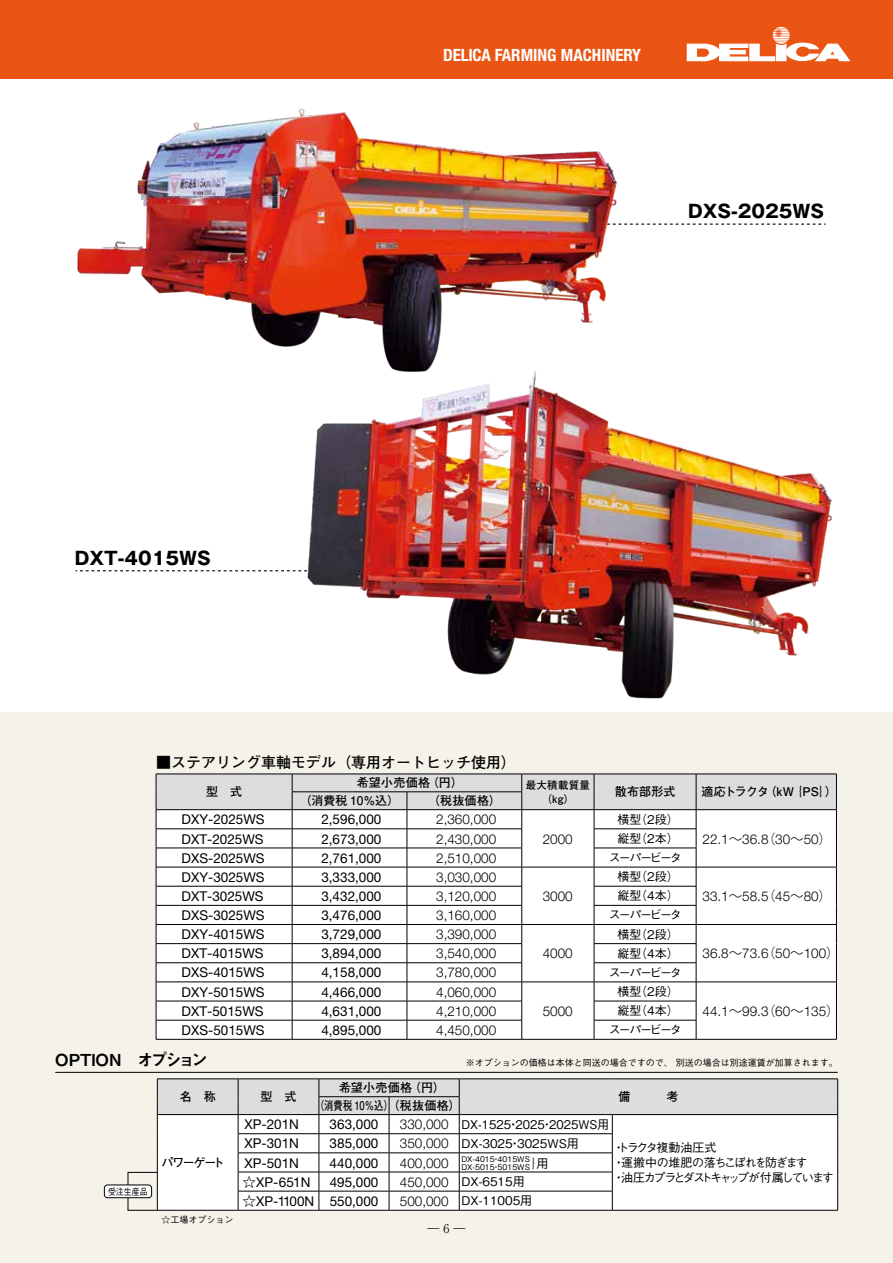
<style>
.page{position:relative;width:893px;height:1263px;background:#fff}
.page>*{position:absolute;margin:0;border:0;box-sizing:border-box;transform-origin:0 0}
.t1{font:700 18px "Gothic MB101 Pro";color:#000}
.t2{font:700 condensed 16.95px "Helvetica Neue LT Std";color:#fff}
.t3{font:16.5px "Midashi Go Pro MB31";color:#000}
.t4{font:700 15px "Futo Go B101 Pro";color:#000}
.t5{font:13.5px "Helvetica Neue LT Pro";color:#000}
.t6{font:13.5px "Helvetica Neue LT 45 Lt";color:#000}
.t7{font:500 12px "Gothic BBB Pro";letter-spacing:-.005em;color:#000}
.t8{font:700 12px/17.9px "Futo Go B101 Pro";letter-spacing:.015em;color:#000}
.t9{font:500 12px/15px "Gothic BBB Pro";letter-spacing:-.125em;color:#000}
.t10{font:500 12px "Gothic BBB Pro";letter-spacing:-.155em;color:#000}
.t11{font:700 12px "Futo Go B101 Pro";letter-spacing:-.07em;color:#000}
.t12{font:300 12px "Ryumin Pro";color:#000}
.t13{font:700 10.5px/13.5px "Futo Go B101 Pro";letter-spacing:.02em;color:#000;text-align:center}
.t14{font:500 9px "Gothic BBB Pro";color:#000}
.t15{font:500 9px "Gothic BBB Pro";color:#000;scale:.88 1}
.t16{font:500 7.8px/7.6px "Gothic BBB Pro";color:#000}
.s1{font-family:"Koz Go Pro";font-weight:300}
.s2{font-family:"Helvetica Neue LT 45 Lt";font-weight:400;font-size:13.5px}
.s3{font-family:"Gothic BBB Pro";font-weight:500}
</style>
<div class="page">
<div style="left:0;top:712px;width:893px;height:551px;background:#f5f2e9"></div>
<div style="left:0;top:0;width:893px;height:79px;background:#ea5514"></div>
<svg style="left:687px;top:27px;width:163px;height:34px"></svg>
<svg style="left:76px;top:570px;width:218px;height:1px"></svg>
<svg style="left:641px;top:224px;width:184px;height:1px"></svg>
<img style="left:77px;top:108px;width:562px;height:239px">
<img style="left:294px;top:344px;width:538px;height:355px">
<div style="left:128px;top:1172px;width:30px;height:38px;border:1px solid #000"></div>
<div style="left:104px;top:1185px;width:48px;height:13px;background:#fff;border-radius:3px"></div>
<div style="left:104px;top:1185px;width:48px;height:13px;border:1px solid #000;border-radius:3px"></div>
<hr style="left:522px;top:1039px;width:72px;height:1px;background:#000">
<hr style="left:696px;top:1039px;width:141px;height:1px;background:#000">
<hr style="left:156px;top:1039px;width:136px;height:1px;background:#000">
<hr style="left:292px;top:1039px;width:115px;height:1px;background:#000">
<hr style="left:407px;top:1039px;width:115px;height:1px;background:#000">
<svg style="left:156px;top:774px;width:681px;height:265px;background:#ededed"></svg>
<hr style="left:594px;top:1039px;width:102px;height:1px;background:#000">
<hr style="left:157px;top:1078px;width:81px;height:1px;background:#000">
<hr style="left:238px;top:1078px;width:81px;height:1px;background:#000">
<hr style="left:319px;top:1078px;width:70px;height:1px;background:#000">
<hr style="left:389px;top:1078px;width:70px;height:1px;background:#000">
<hr style="left:459px;top:1078px;width:153px;height:1px;background:#000">
<hr style="left:612px;top:1078px;width:226px;height:1px;background:#000">
<svg style="left:157px;top:1079px;width:681px;height:131px;background:#ebeceb"></svg>
<hr style="left:157px;top:1210px;width:81px;height:1px;background:#000">
<hr style="left:238px;top:1210px;width:81px;height:1px;background:#000">
<hr style="left:319px;top:1210px;width:70px;height:1px;background:#000">
<hr style="left:389px;top:1210px;width:70px;height:1px;background:#000">
<hr style="left:459px;top:1210px;width:153px;height:1px;background:#000">
<hr style="left:612px;top:1210px;width:226px;height:1px;background:#000">
<hr style="left:55px;top:1072px;width:783px;height:1px;background:#000">
<h1 class="t1" style="left:75px;top:543px;width:137px">DXT-4015WS</h1>
<p class="t2" style="left:443px;top:45px;width:199px">DELICA FARMING MACHINERY</p>
<h1 class="t1" style="left:688px;top:196px;width:137px">DXS-2025WS</h1>
<p class="t4" style="left:156px;top:750px;width:361px">■ステアリング車軸モデル（専用オートヒッチ使用）</p>
<p class="t8" style="left:206px;top:781px;width:37px">型　式</p>
<p class="t8" style="left:357px;top:772px;width:108px">希望小売価格（円）</p>
<p class="t13" style="left:526px;top:777px;width:66px">最大積載質量（kg）</p>
<p class="t8" style="left:615px;top:781px;width:62px">散布部形式</p>
<p class="t11" style="left:701px;top:782px;width:137px">適応トラクタ（kW｛PS｝）</p>
<p class="t8" style="left:299px;top:790px;width:102px">（消費税 10％込）</p>
<p class="t8" style="left:428px;top:790px;width:75px">（税抜価格）</p>
<p class="t5" style="left:182px;top:811px;width:85px">DXY-2025WS</p>
<p class="t5" style="left:321px;top:811px;width:62px">2,596,000</p>
<p class="t6" style="left:436px;top:811px;width:62px">2,360,000</p>
<p class="t7" style="left:618px;top:810px;width:63px">横型（2段）</p>
<p class="t5" style="left:182px;top:831px;width:84px">DXT-2025WS</p>
<p class="t5" style="left:321px;top:831px;width:62px">2,673,000</p>
<p class="t6" style="left:436px;top:830px;width:62px">2,430,000</p>
<p class="t7" style="left:618px;top:829px;width:63px">縦型（2本）</p>
<p class="t6" style="left:702px;top:830px;width:131px">22.1<span class="s1">～</span>36.8<span class="s1">（</span>30<span class="s1">～</span>50<span class="s1">）</span></p>
<p class="t5" style="left:182px;top:850px;width:85px">DXS-2025WS</p>
<p class="t5" style="left:321px;top:850px;width:62px">2,761,000</p>
<p class="t6" style="left:436px;top:849px;width:62px">2,510,000</p>
<p class="t10" style="left:609px;top:848px;width:75px">スーパービータ</p>
<p class="t5" style="left:182px;top:869px;width:85px">DXY-3025WS</p>
<p class="t5" style="left:321px;top:869px;width:62px">3,333,000</p>
<p class="t6" style="left:436px;top:869px;width:62px">3,030,000</p>
<p class="t6" style="left:543px;top:888px;width:32px">3000</p>
<p class="t6" style="left:543px;top:830px;width:32px">2000</p>
<p class="t7" style="left:618px;top:867px;width:63px">横型（2段）</p>
<p class="t5" style="left:182px;top:888px;width:84px">DXT-3025WS</p>
<p class="t5" style="left:321px;top:888px;width:62px">3,432,000</p>
<p class="t6" style="left:436px;top:888px;width:62px">3,120,000</p>
<p class="t7" style="left:618px;top:886px;width:63px">縦型（4本）</p>
<p class="t6" style="left:702px;top:888px;width:131px">33.1<span class="s1">～</span>58.5<span class="s1">（</span>45<span class="s1">～</span>80<span class="s1">）</span></p>
<p class="t5" style="left:182px;top:907px;width:85px">DXS-3025WS</p>
<p class="t5" style="left:321px;top:907px;width:62px">3,476,000</p>
<p class="t6" style="left:436px;top:907px;width:62px">3,160,000</p>
<p class="t10" style="left:609px;top:905px;width:75px">スーパービータ</p>
<p class="t5" style="left:182px;top:926px;width:85px">DXY-4015WS</p>
<p class="t5" style="left:321px;top:926px;width:62px">3,729,000</p>
<p class="t6" style="left:436px;top:926px;width:62px">3,390,000</p>
<p class="t6" style="left:543px;top:945px;width:32px">4000</p>
<p class="t7" style="left:618px;top:924px;width:63px">横型（2段）</p>
<p class="t5" style="left:182px;top:945px;width:84px">DXT-4015WS</p>
<p class="t5" style="left:321px;top:945px;width:62px">3,894,000</p>
<p class="t6" style="left:436px;top:945px;width:62px">3,540,000</p>
<p class="t7" style="left:618px;top:943px;width:63px">縦型（4本）</p>
<p class="t6" style="left:702px;top:945px;width:139px">36.8<span class="s1">～</span>73.6<span class="s1">（</span>50<span class="s1">～</span>100<span class="s1">）</span></p>
<p class="t5" style="left:182px;top:964px;width:85px">DXS-4015WS</p>
<p class="t5" style="left:321px;top:964px;width:62px">4,158,000</p>
<p class="t6" style="left:436px;top:964px;width:62px">3,780,000</p>
<p class="t10" style="left:609px;top:963px;width:75px">スーパービータ</p>
<p class="t5" style="left:182px;top:984px;width:85px">DXY-5015WS</p>
<p class="t5" style="left:321px;top:984px;width:62px">4,466,000</p>
<p class="t6" style="left:436px;top:983px;width:62px">4,060,000</p>
<p class="t6" style="left:543px;top:1003px;width:32px">5000</p>
<p class="t7" style="left:618px;top:982px;width:63px">横型（2段）</p>
<p class="t5" style="left:182px;top:1003px;width:84px">DXT-5015WS</p>
<p class="t5" style="left:321px;top:1003px;width:62px">4,631,000</p>
<p class="t6" style="left:436px;top:1003px;width:62px">4,210,000</p>
<p class="t7" style="left:618px;top:1001px;width:63px">縦型（4本）</p>
<p class="t6" style="left:702px;top:1003px;width:139px">44.1<span class="s1">～</span>99.3<span class="s1">（</span>60<span class="s1">～</span>135<span class="s1">）</span></p>
<p class="t5" style="left:182px;top:1022px;width:85px">DXS-5015WS</p>
<p class="t5" style="left:321px;top:1022px;width:62px">4,895,000</p>
<p class="t6" style="left:436px;top:1022px;width:62px">4,450,000</p>
<p class="t10" style="left:609px;top:1020px;width:75px">スーパービータ</p>
<p class="t3" style="left:55px;top:1046px;width:154px">OPTION　オプション</p>
<p class="t14" style="left:466px;top:1055px;width:373px">※オプションの価格は本体と同送の場合ですので、別送の場合は別途運賃が加算されます。</p>
<p class="t8" style="left:180px;top:1086px;width:38px">名　称</p>
<p class="t8" style="left:261px;top:1086px;width:37px">型　式</p>
<p class="t8" style="left:315px;top:1077px;width:147px;text-indent:24px">希望小売価格（円）<br>（消費税 10％込）（税抜価格）</p>
<p class="t15" style="left:108px;top:1184px;width:47px">受注生産品</p>
<p class="t8" style="left:161px;top:1152px;width:65px">パワーゲート</p>
<p class="t14" style="left:162px;top:1212px;width:73px">☆工場オプション</p>
<p class="t5" style="left:244px;top:1116px;width:56px">XP-201N</p>
<p class="t5" style="left:330px;top:1116px;width:50px">363,000</p>
<p class="t7" style="left:400px;top:1114px;width:211px"><span class="s2">330,000</span> DX-1525・2025・2025WS用</p>
<p class="t5" style="left:244px;top:1135px;width:56px">XP-301N</p>
<p class="t5" style="left:330px;top:1135px;width:50px">385,000</p>
<p class="t7" style="left:400px;top:1134px;width:181px"><span class="s2">350,000</span> DX-3025・3025WS用</p>
<p class="t5" style="left:244px;top:1155px;width:56px">XP-501N</p>
<p class="t5" style="left:330px;top:1155px;width:50px">440,000</p>
<p class="t16" style="left:461px;top:1154px;width:89px;text-indent:-62px"><span class="s2">400,000</span> DX-4015・4015WS<br>DX-5015・5015WS <sup>｝用</sup></p>
<p class="t5" style="left:242px;top:1174px;width:70px"><span class="s3">☆</span>XP-651N</p>
<p class="t5" style="left:330px;top:1174px;width:50px">495,000</p>
<p class="t7" style="left:400px;top:1172px;width:126px"><span class="s2">450,000</span> DX-6515用</p>
<p class="t5" style="left:242px;top:1193px;width:138px"><span class="s3">☆</span>XP-1100N 550,000</p>
<p class="t7" style="left:400px;top:1191px;width:134px"><span class="s2">500,000</span> DX-11005用</p>
<p class="t12" style="left:427px;top:1219px;width:39px">― 6 ―</p>
<p class="t9" style="left:613px;top:1138px;width:223px">・トラクタ複動油圧式<br>・運搬中の堆肥の落ちこぼれを防ぎます<br>・油圧カプラとダストキャップが付属しています</p>
</div>
